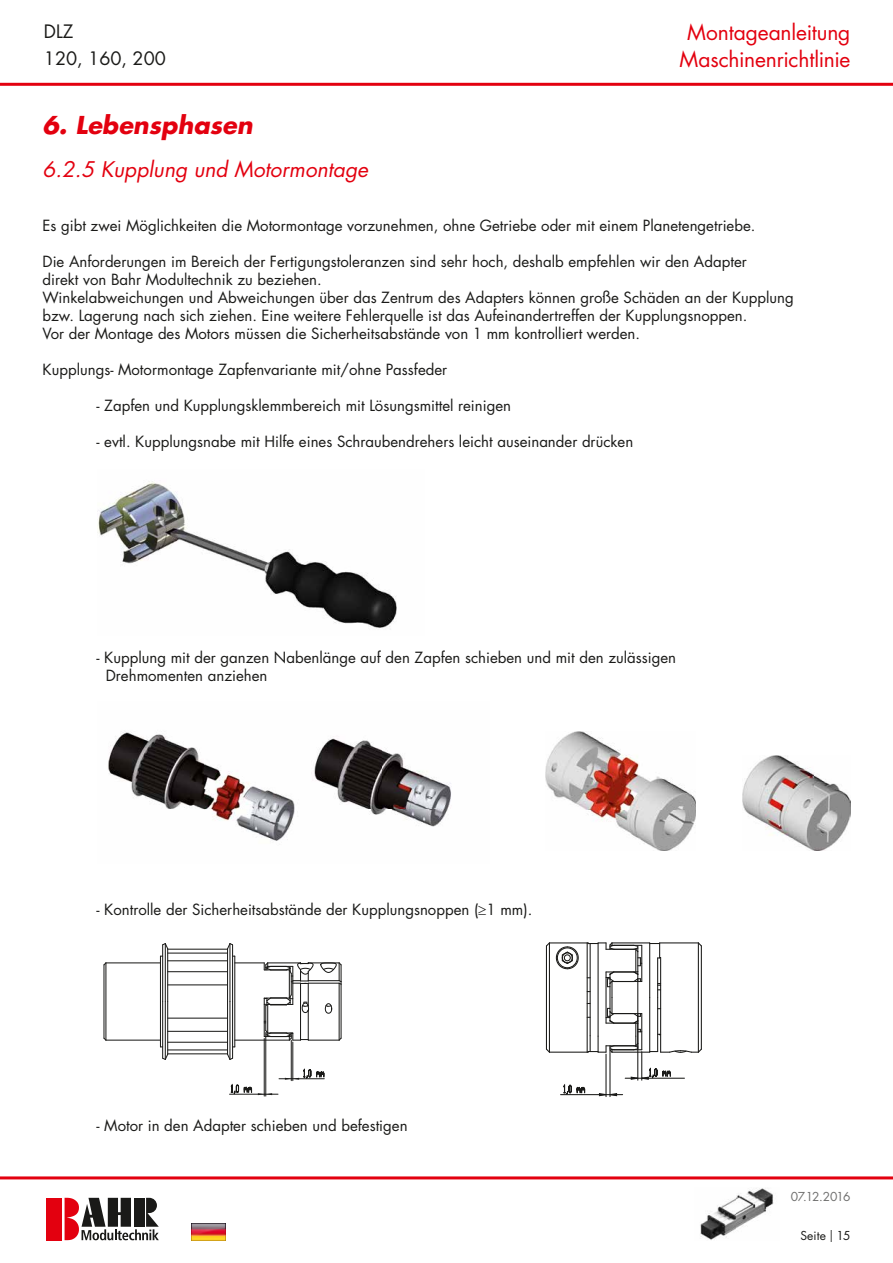
<style>
.page{position:relative;width:893px;height:1263px;background:#fff}
.page>*{position:absolute;margin:0;border:0;box-sizing:border-box;transform-origin:0 0}
.t1{font:italic 700 24px "Futura";color:#e3000f}
.t2{font:21px/27px "Futura";letter-spacing:-.01em;color:#e3000f;text-align:center}
.t3{font:italic 21px "Futura";color:#e3000f}
.t4{font:18px/27px "Futura";color:#1a1a18}
.t5{font:15px/18px "Futura";color:#1a1a18}
.t6{font:12px "Futura";letter-spacing:-.075em;color:#6f6f6e}
.t7{font:12px "Futura";letter-spacing:.005em;color:#1a1a18}
.s1{font-family:"Minion Pro"}
</style>
<div class="page">
<hr style="left:0;top:1176px;width:893px;height:3px;background:#e3000f">
<hr style="left:0;top:83px;width:893px;height:3px;background:#e3000f">
<div style="left:47px;top:1198px;width:15px;height:42px;background:#e3000f"></div>
<svg style="left:65px;top:1198px;width:94px;height:42px"></svg>
<img style="left:700px;top:1188px;width:74px;height:52px">
<img style="left:191px;top:1223px;width:34px;height:17px">
<img style="left:98px;top:481px;width:299px;height:149px">
<hr style="left:308px;top:962px;width:31px;height:1px;background:#1a1a18">
<hr style="left:308px;top:1039px;width:31px;height:2px;background:#1a1a18">
<svg style="left:226px;top:943px;width:8px;height:7px"></svg>
<svg style="left:162px;top:943px;width:7px;height:7px"></svg>
<svg style="left:162px;top:1053px;width:7px;height:7px"></svg>
<hr style="left:168px;top:984px;width:60px;height:1px;background:#1a1a18">
<hr style="left:168px;top:1017px;width:60px;height:2px;background:#1a1a18">
<hr style="left:168px;top:971px;width:60px;height:1px;background:#1a1a18">
<hr style="left:168px;top:1031px;width:60px;height:1px;background:#1a1a18">
<hr style="left:106px;top:962px;width:54px;height:1px;background:#1a1a18">
<hr style="left:106px;top:1039px;width:54px;height:2px;background:#1a1a18">
<hr style="left:168px;top:960px;width:60px;height:1px;background:#1a1a18">
<hr style="left:168px;top:1042px;width:60px;height:1px;background:#1a1a18">
<hr style="left:168px;top:952px;width:60px;height:1px;background:#1a1a18">
<hr style="left:168px;top:1049px;width:60px;height:1px;background:#1a1a18">
<hr style="left:168px;top:949px;width:60px;height:1px;background:#1a1a18">
<hr style="left:168px;top:1053px;width:60px;height:1px;background:#1a1a18">
<hr style="left:341px;top:984px;width:1px;height:54px;background:#1a1a18">
<hr style="left:339px;top:983px;width:1px;height:57px;background:#1a1a18">
<hr style="left:308px;top:983px;width:31px;height:1px;background:#1a1a18">
<hr style="left:308px;top:980px;width:31px;height:1px;background:#1a1a18">
<svg style="left:320px;top:962px;width:22px;height:23px"></svg>
<svg style="left:324px;top:1003px;width:9px;height:11px"></svg>
<hr style="left:229px;top:943px;width:1px;height:58px;background:#1a1a18">
<hr style="left:229px;top:1001px;width:1px;height:58px;background:#1a1a18">
<hr style="left:232px;top:945px;width:1px;height:56px;background:#1a1a18">
<hr style="left:232px;top:1001px;width:1px;height:57px;background:#1a1a18">
<hr style="left:227px;top:949px;width:1px;height:52px;background:#1a1a18">
<hr style="left:227px;top:1001px;width:1px;height:53px;background:#1a1a18">
<hr style="left:165px;top:943px;width:1px;height:58px;background:#1a1a18">
<hr style="left:165px;top:1001px;width:1px;height:58px;background:#1a1a18">
<hr style="left:167px;top:949px;width:1px;height:52px;background:#1a1a18">
<hr style="left:167px;top:1001px;width:1px;height:53px;background:#1a1a18">
<hr style="left:162px;top:945px;width:1px;height:56px;background:#1a1a18">
<hr style="left:162px;top:1001px;width:1px;height:57px;background:#1a1a18">
<hr style="left:160px;top:956px;width:1px;height:91px;background:#1a1a18">
<hr style="left:105px;top:963px;width:1px;height:77px;background:#1a1a18">
<hr style="left:103px;top:965px;width:1px;height:73px;background:#1a1a18">
<svg style="left:233px;top:956px;width:81px;height:91px"></svg>
<hr style="left:264px;top:1038px;width:1px;height:58px;background:#1a1a18">
<hr style="left:265px;top:1032px;width:1px;height:64px;background:#1a1a18">
<hr style="left:291px;top:1040px;width:1px;height:41px;background:#1a1a18">
<hr style="left:292px;top:1042px;width:1px;height:39px;background:#1a1a18">
<svg style="left:226px;top:1053px;width:99px;height:44px"></svg>
<svg style="left:546px;top:942px;width:156px;height:155px"></svg>
<img style="left:108px;top:732px;width:168px;height:77px">
<img style="left:204px;top:809px;width:72px;height:32px">
<img style="left:276px;top:738px;width:175px;height:103px">
<img style="left:546px;top:731px;width:150px;height:119px">
<img style="left:743px;top:755px;width:107px;height:95px">
<p class="t4" style="left:44px;top:18px;width:123px">DLZ<br>120, 160, 200</p>
<h2 class="t2" style="left:680px;top:19px;width:172px">Montageanleitung<br>Maschinenrichtlinie</h2>
<h1 class="t1" style="left:43px;top:109px;width:212px">6. Lebensphasen</h1>
<h2 class="t3" style="left:43px;top:156px;width:327px">6.2.5 Kupplung und Motormontage</h2>
<p class="t5" style="left:43px;top:217px;width:714px">Es gibt zwei Möglichkeiten die Motormontage vorzunehmen, ohne Getriebe oder mit einem Planetengetriebe.</p>
<p class="t5" style="left:43px;top:253px;width:753px">Die Anforderungen im Bereich der Fertigungstoleranzen sind sehr hoch, deshalb empfehlen wir den Adapter<br>direkt von Bahr Modultechnik zu beziehen.<br>Winkelabweichungen und Abweichungen über das Zentrum des Adapters können große Schäden an der Kupplung bzw. Lagerung nach sich ziehen. Eine weitere Fehlerquelle ist das Aufeinandertreffen der Kupplungsnoppen.<br>Vor der Montage des Motors müssen die Sicherheitsabstände von 1 mm kontrolliert werden.</p>
<p class="t5" style="left:43px;top:361px;width:406px">Kupplungs- Motormontage Zapfenvariante mit/ohne Passfeder</p>
<p class="t5" style="left:97px;top:397px;width:416px">- Zapfen und Kupplungsklemmbereich mit Lösungsmittel reinigen</p>
<p class="t5" style="left:97px;top:433px;width:538px">- evtl. Kupplungsnabe mit Hilfe eines Schraubendrehers leicht auseinander drücken</p>
<p class="t5" style="left:106px;top:649px;width:572px;text-indent:-9px">- Kupplung mit der ganzen Nabenlänge auf den Zapfen schieben und mit den zulässigen<br>Drehmomenten anziehen</p>
<p class="t5" style="left:97px;top:901px;width:437px">- Kontrolle der Sicherheitsabstände der Kupplungsnoppen (≥1 mm).</p>
<p class="t5" style="left:97px;top:1117px;width:313px">- Motor in den Adapter schieben und befestigen</p>
<p class="t6" style="left:791px;top:1189px;width:61px">07.12.2016</p>
<p class="t7" style="left:800px;top:1227px;width:52px">Seite <span class="s1">|</span> 15</p>
</div>
